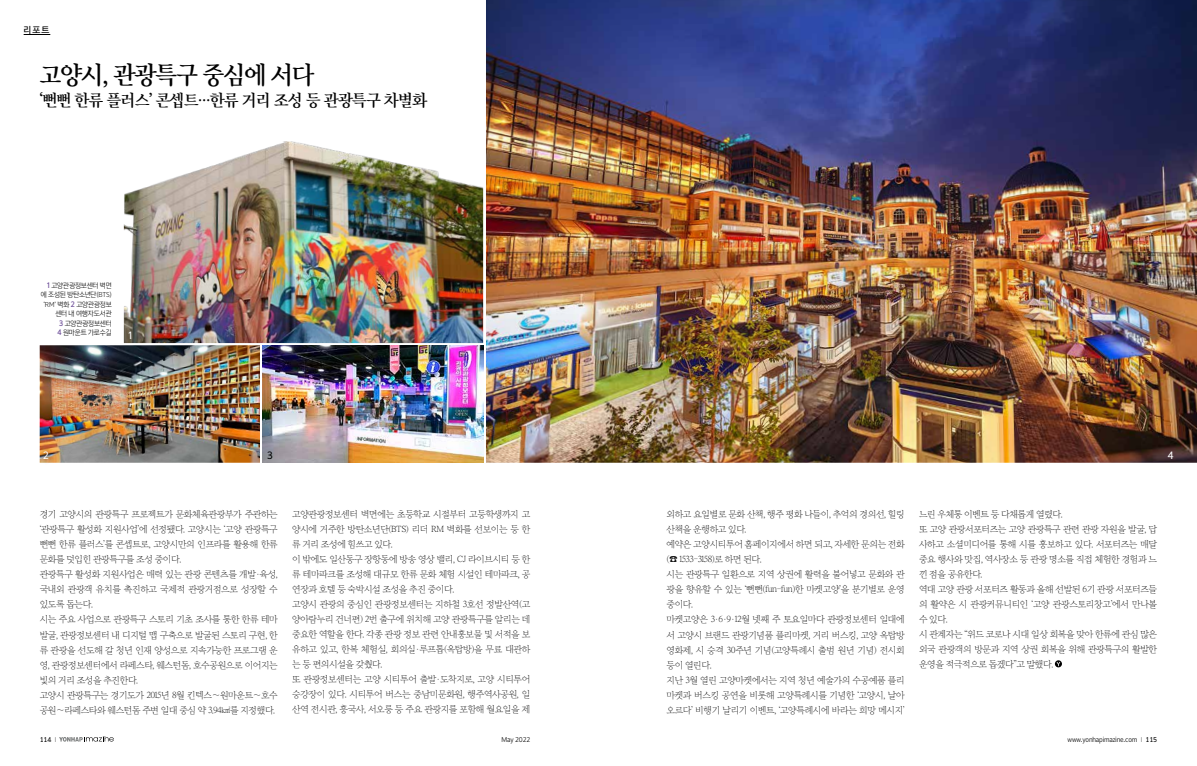
<style>
.page{position:relative;width:1197px;height:766px;background:#fff}
.page>*{position:absolute;margin:0;border:0;box-sizing:border-box;transform-origin:0 0}
.t1{font:24px "Yoon Myungjo Pro 750";letter-spacing:-.03em;color:#000;scale:.92 1}
.t2{font:16px "Yoon Myungjo Pro 750";letter-spacing:-.03em;color:#000;scale:.93 1}
.t3{font:9.5px "Yoon Gothic Pro 760";color:#fff}
.t4{font:9.5px "Yoon Gothic Pro 760";color:#000}
.t5{font:9.2px/15px "Yoon Myungjo Pro 710";letter-spacing:-.05em;color:#000}
.t6{font:8.5px "Yoon Gothic Pro 760";color:#000}
.t7{font:7px/9.5px "Yoon Gothic Pro 730";letter-spacing:-.03em;color:#000;text-align:right;scale:.96 1}
.t8{font:500 7px "Arita Heiti";letter-spacing:-.025em;color:#000}
.t9{font:700 7px "Arita Heiti";color:#000}
.s1{font-family:"Yoon Gothic Pro 770";color:#6e4f99}
.s2{font-weight:300}
.s3{font-weight:700}
</style>
<div class="page">
<svg style="left:59px;top:736px;width:55px;height:5px"></svg>
<svg style="left:24px;top:34px;width:26px;height:1px"></svg>
<svg style="left:1054px;top:660px;width:7px;height:7px"></svg>
<svg style="left:1056px;top:661px;width:4px;height:5px"></svg>
<img style="left:486px;top:0;width:710px;height:462px">
<img style="left:124px;top:141px;width:359px;height:202px">
<img style="left:40px;top:345px;width:220px;height:117px">
<img style="left:263px;top:345px;width:220px;height:117px">
<div style="left:38px;top:445px;width:16px;height:19px;background:#000;opacity:.75"></div>
<p class="t6" style="left:24px;top:24px;width:27px">리포트</p>
<h1 class="t1" style="left:40px;top:59px;width:299px">고양시, 관광특구 중심에 서다</h1>
<h2 class="t2" style="left:40px;top:90px;width:418px">‘뻔뻔 한류 플러스’ 콘셉트…한류 거리 조성 등 관광특구 차별화</h2>
<p class="t7" style="left:41px;top:280px;width:75px"><span class="s1">1</span> 고양관광정보센터 벽면 에 조성된 방탄소년단(BTS) ‘RM’ 벽화 <span class="s1">2</span> 고양관광정보 센터 내 여행자도서관<br><span class="s1">3</span> 고양관광정보센터<br><span class="s1">4</span> 원마운트 가로수길</p>
<p class="t3" style="left:128px;top:329px;width:5px">1</p>
<p class="t3" style="left:43px;top:449px;width:7px">2</p>
<p class="t4" style="left:267px;top:449px;width:7px">3</p>
<p class="t3" style="left:1167px;top:449px;width:7px">4</p>
<p class="t5" style="left:40px;top:506px;width:240px">경기 고양시의 관광특구 프로젝트가 문화체육관광부가 주관하는 ‘관광특구 활성화 지원사업’에 선정됐다. 고양시는 ‘고양 관광특구 뻔뻔 한류 플러스’를 콘셉트로, 고양시만의 인프라를 활용해 한류 문화를 덧입힌 관광특구를 조성 중이다.<br>관광특구 활성화 지원사업은 매력 있는 관광 콘텐츠를 개발·육성, 국내외 관광객 유치를 촉진하고 국제적 관광거점으로 성장할 수 있도록 돕는다.<br>시는 주요 사업으로 관광특구 스토리 기초 조사를 통한 한류 테마 발굴, 관광정보센터 내 디지털 맵 구축으로 발굴된 스토리 구현, 한 류 관광을 선도해 갈 청년 인재 양성으로 지속가능한 프로그램 운 영, 관광정보센터에서 라페스타, 웨스턴돔, 호수공원으로 이어지는 빛의 거리 조성을 추진한다.<br>고양시 관광특구는 경기도가 2015년 8월 킨텍스∼원마운트∼호수 공원∼라페스타와 웨스턴돔 주변 일대 중심 약 3.94㎢를 지정했다.</p>
<p class="t5" style="left:292px;top:506px;width:240px">고양관광정보센터 벽면에는 초등학교 시절부터 고등학생까지 고 양시에 거주한 방탄소년단(BTS) 리더 RM 벽화를 선보이는 등 한 류 거리 조성에 힘쓰고 있다.<br>이 밖에도 일산동구 장항동에 방송 영상 밸리, CJ 라이브시티 등 한 류 테마파크를 조성해 대규모 한류 문화 체험 시설인 테마파크, 공 연장과 호텔 등 숙박시설 조성을 추진 중이다.<br>고양시 관광의 중심인 관광정보센터는 지하철 3호선 정발산역(고 양아람누리 건너편) 2번 출구에 위치해 고양 관광특구를 알리는 데 중요한 역할을 한다. 각종 관광 정보 관련 안내홍보물 및 서적을 보 유하고 있고, 한복 체험실, 회의실·루프톱(옥탑방)을 무료 대관하 는 등 편의시설을 갖췄다.<br>또 관광정보센터는 고양 시티투어 출발·도착지로, 고양 시티투어 승강장이 있다. 시티투어 버스는 중남미문화원, 행주역사공원, 일 산역 전시관, 흥국사, 서오릉 등 주요 관광지를 포함해 월요일을 제</p>
<p class="t5" style="left:666px;top:506px;width:240px">외하고 요일별로 문화 산책, 행주 평화 나들이, 추억의 경의선, 힐링 산책을 운행하고 있다.<br>예약은 고양시티투어 홈페이지에서 하면 되고, 자세한 문의는 전화 (☎ 1533-3158)로 하면 된다.<br>시는 관광특구 일환으로 지역 상권에 활력을 불어넣고 문화와 관 광을 향유할 수 있는 ‘뻔뻔(fun-fun)한 마켓고양’을 분기별로 운영 중이다.<br>마켓고양은 3·6·9·12월 넷째 주 토요일마다 관광정보센터 일대에 서 고양시 브랜드 관광기념품 플리마켓, 거리 버스킹, 고양 옥탑방 영화제, 시 승격 30주년 기념(고양특례시 출범 원년 기념) 전시회 등이 열린다.<br>지난 3월 열린 고양마켓에서는 지역 청년 예술가의 수공예품 플리 마켓과 버스킹 공연을 비롯해 고양특례시를 기념한 ‘고양시, 날아 오르다’ 비행기 날리기 이벤트, ‘고양특례시에 바라는 희망 메시지’</p>
<p class="t5" style="left:918px;top:506px;width:240px">느린 우체통 이벤트 등 다채롭게 열렸다.<br>또 고양 관광서포터즈는 고양 관광특구 관련 관광 자원을 발굴, 답 사하고 소셜미디어를 통해 시를 홍보하고 있다. 서포터즈는 매달 중요 행사와 맛집, 역사장소 등 관광 명소를 직접 체험한 경험과 느 낀 점을 공유한다.<br>역대 고양 관광 서포터즈 활동과 올해 선발된 6기 관광 서포터즈들 의 활약은 시 관광커뮤니티인 ‘고양 관광스토리창고’에서 만나볼 수 있다.<br>시 관계자는 “위드 코로나 시대 일상 회복을 맞아 한류에 관심 많은 외국 관광객의 방문과 지역 상권 회복을 위해 관광특구의 활발한 운영을 적극적으로 돕겠다”고 말했다.</p>
<p class="t9" style="left:40px;top:734px;width:18px">114 <span class="s2">I</span></p>
<p class="t8" style="left:501px;top:735px;width:30px">May 2022</p>
<p class="t8" style="left:1067px;top:735px;width:91px">www.yonhapimazine.com <span class="s2">I</span> <span class="s3">115</span></p>
</div>
